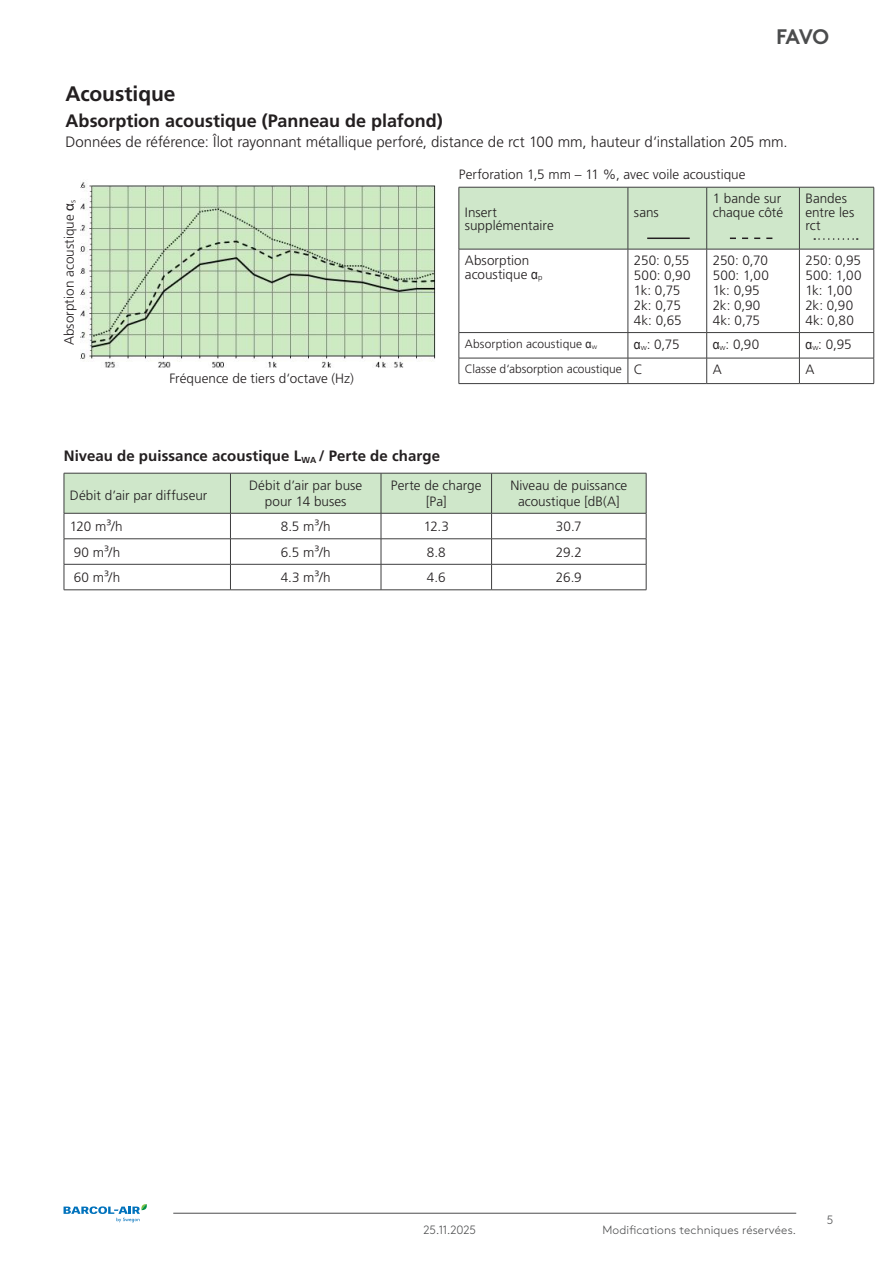
<style>
.page{position:relative;width:893px;height:1263px;background:#fff}
.page>*{position:absolute;margin:0;border:0;box-sizing:border-box;transform-origin:0 0}
.t1{font:700 21px "Frutiger LT Pro";letter-spacing:-.005em;color:#231f20}
.t2{font:700 21px "Swegon Brown";color:#4b4c4d}
.t3{font:700 18px "Frutiger LT Pro";color:#231f20}
.t4{font:300 15px "Frutiger LT Pro";letter-spacing:-.005em;color:#231f20}
.t5{font:700 15px "Frutiger LT Pro";letter-spacing:.005em;color:#231f20}
.t6{font:300 13.5px/15px "Frutiger LT Pro";letter-spacing:.005em;color:#231f20}
.t7{font:300 13.5px/15px "Frutiger LT Pro";letter-spacing:-.015em;color:#231f20}
.t8{font:300 12px "Frutiger LT Pro";color:#231f20}
.t9{font:300 12px "Swegon Brown";letter-spacing:.01em;color:#4b4c4d}
.s1{font-family:"Arial";font-weight:400}
.s2{font-family:"Arial Narrow";font-weight:400}
.s3{font-size:13.5px}
</style>
<div class="page">
<hr style="left:173px;top:1213px;width:623px;height:1px;background:#4b4c4d">
<svg style="left:64px;top:1204px;width:83px;height:18px"></svg>
<svg style="left:64px;top:473px;width:583px;height:117px"></svg>
<hr style="left:64px;top:589px;width:166px;height:1px;background:#3e3e3f">
<hr style="left:230px;top:589px;width:151px;height:1px;background:#3e3e3f">
<hr style="left:381px;top:589px;width:111px;height:1px;background:#3e3e3f">
<hr style="left:492px;top:589px;width:154px;height:1px;background:#3e3e3f">
<img style="left:80px;top:182px;width:356px;height:185px">
<hr style="left:459px;top:249px;width:1px;height:83px;background:#3e3e3f">
<hr style="left:628px;top:249px;width:1px;height:83px;background:#3e3e3f">
<hr style="left:706px;top:249px;width:1px;height:83px;background:#3e3e3f">
<hr style="left:799px;top:249px;width:1px;height:83px;background:#3e3e3f">
<hr style="left:873px;top:249px;width:1px;height:83px;background:#3e3e3f">
<svg style="left:459px;top:333px;width:1px;height:50px"></svg>
<svg style="left:628px;top:333px;width:1px;height:50px"></svg>
<svg style="left:706px;top:333px;width:1px;height:50px"></svg>
<svg style="left:799px;top:333px;width:1px;height:50px"></svg>
<svg style="left:873px;top:333px;width:1px;height:50px"></svg>
<hr style="left:459px;top:249px;width:169px;height:1px;background:#3e3e3f">
<hr style="left:628px;top:249px;width:79px;height:1px;background:#3e3e3f">
<hr style="left:707px;top:249px;width:92px;height:1px;background:#3e3e3f">
<hr style="left:799px;top:249px;width:75px;height:1px;background:#3e3e3f">
<hr style="left:459px;top:332px;width:169px;height:1px;background:#3e3e3f">
<hr style="left:628px;top:332px;width:79px;height:1px;background:#3e3e3f">
<hr style="left:707px;top:332px;width:92px;height:1px;background:#3e3e3f">
<hr style="left:799px;top:332px;width:75px;height:1px;background:#3e3e3f">
<hr style="left:459px;top:358px;width:169px;height:1px;background:#3e3e3f">
<hr style="left:628px;top:358px;width:79px;height:1px;background:#3e3e3f">
<hr style="left:707px;top:358px;width:92px;height:1px;background:#3e3e3f">
<hr style="left:799px;top:358px;width:75px;height:1px;background:#3e3e3f">
<hr style="left:459px;top:383px;width:169px;height:1px;background:#3e3e3f">
<hr style="left:628px;top:383px;width:79px;height:1px;background:#3e3e3f">
<hr style="left:707px;top:383px;width:92px;height:1px;background:#3e3e3f">
<hr style="left:799px;top:383px;width:75px;height:1px;background:#3e3e3f">
<div style="left:459px;top:187px;width:415px;height:62px;background:#cfe7ca"></div>
<h1 class="t2" style="left:776px;top:20px;width:55px">FAVO</h1>
<h1 class="t1" style="left:66px;top:81px;width:112px">Acoustique</h1>
<h2 class="t3" style="left:66px;top:110px;width:379px">Absorption acoustique (Panneau de plafond)</h2>
<p class="t4" style="left:66px;top:133px;width:724px">Données de référence: Îlot rayonnant métallique perforé, distance de rct 100 mm, hauteur d‘installation 205 mm.</p>
<p class="t6" style="left:459px;top:167px;width:288px">Perforation 1,5 mm – 11 %, avec voile acoustique</p>
<p class="t6" style="left:713px;top:192px;width:72px;line-height:13.5px">1 bande sur chaque côté</p>
<p class="t6" style="left:805px;top:192px;width:50px;line-height:13.5px">Bandes entre les rct</p>
<p class="t6" style="left:62px;top:345px;width:147px;rotate:-90deg">Absorption acoustique <span class="s1">α</span><sub>s</sub></p>
<p class="t6" style="left:465px;top:205px;width:90px;line-height:13.5px">Insert supplémentaire</p>
<p class="t6" style="left:634px;top:205px;width:26px">sans</p>
<p class="t6" style="left:465px;top:254px;width:79px;line-height:13.5px">Absorption acoustique <span class="s2">α</span><sub>p</sub></p>
<p class="t7" style="left:634px;top:253px;width:58px">250: 0,55<br>500: 0,90<br>1k: 0,75<br>2k: 0,75<br>4k: 0,65</p>
<p class="t6" style="left:713px;top:253px;width:58px">250: 0,70<br>500: 1,00<br>1k: 0,95<br>2k: 0,90<br>4k: 0,75</p>
<p class="t6" style="left:805px;top:253px;width:58px">250: 0,95<br>500: 1,00<br>1k: 1,00<br>2k: 0,90<br>4k: 0,80</p>
<p class="t8" style="left:465px;top:336px;width:134px">Absorption acoustique <span class="s2">α</span><sub>w</sub></p>
<p class="t6" style="left:634px;top:337px;width:47px"><span class="s2">α</span><sub>w</sub>: 0,75</p>
<p class="t6" style="left:713px;top:337px;width:48px"><span class="s2">α</span><sub>w</sub>: 0,90</p>
<p class="t6" style="left:805px;top:337px;width:48px"><span class="s2">α</span><sub>w</sub>: 0,95</p>
<p class="t8" style="left:465px;top:362px;width:180px">Classe d‘absorption acoustique <span class="s3">C</span></p>
<p class="t6" style="left:713px;top:362px;width:11px">A</p>
<p class="t6" style="left:805px;top:362px;width:11px">A</p>
<p class="t6" style="left:169px;top:371px;width:186px">Fréquence de tiers d‘octave (Hz)</p>
<p class="t5" style="left:64px;top:447px;width:378px">Niveau de puissance acoustique L<sub>WA</sub> / Perte de charge</p>
<p class="t6" style="left:70px;top:487px;width:139px">Débit d’air par diffuseur</p>
<p class="t6" style="left:249px;top:477px;width:115px;line-height:16.2px;text-align:center">Débit d’air par buse pour 14 buses</p>
<p class="t6" style="left:391px;top:477px;width:92px;line-height:16.2px;text-align:center">Perte de charge [Pa]</p>
<p class="t6" style="left:510px;top:477px;width:118px;line-height:16.2px;text-align:center">Niveau de puissance acoustique [dB(A]</p>
<p class="t6" style="left:70px;top:519px;width:54px">120 m³/h</p>
<p class="t6" style="left:281px;top:519px;width:52px">8.5 m³/h</p>
<p class="t6" style="left:424px;top:519px;width:27px">12.3</p>
<p class="t6" style="left:556px;top:519px;width:27px">30.7</p>
<p class="t6" style="left:74px;top:544px;width:48px">90 m³/h</p>
<p class="t6" style="left:281px;top:544px;width:51px">6.5 m³/h</p>
<p class="t6" style="left:427px;top:544px;width:21px">8.8</p>
<p class="t6" style="left:556px;top:544px;width:28px">29.2</p>
<p class="t6" style="left:74px;top:570px;width:48px">60 m³/h</p>
<p class="t6" style="left:281px;top:570px;width:52px">4.3 m³/h</p>
<p class="t6" style="left:427px;top:570px;width:20px">4.6</p>
<p class="t6" style="left:556px;top:570px;width:27px">26.9</p>
<p class="t9" style="left:423px;top:1221px;width:54px">25.11.2025</p>
<p class="t9" style="left:602px;top:1221px;width:195px">Modifications techniques réservées.</p>
<p class="t9" style="left:827px;top:1211px;width:8px">5</p>
</div>
